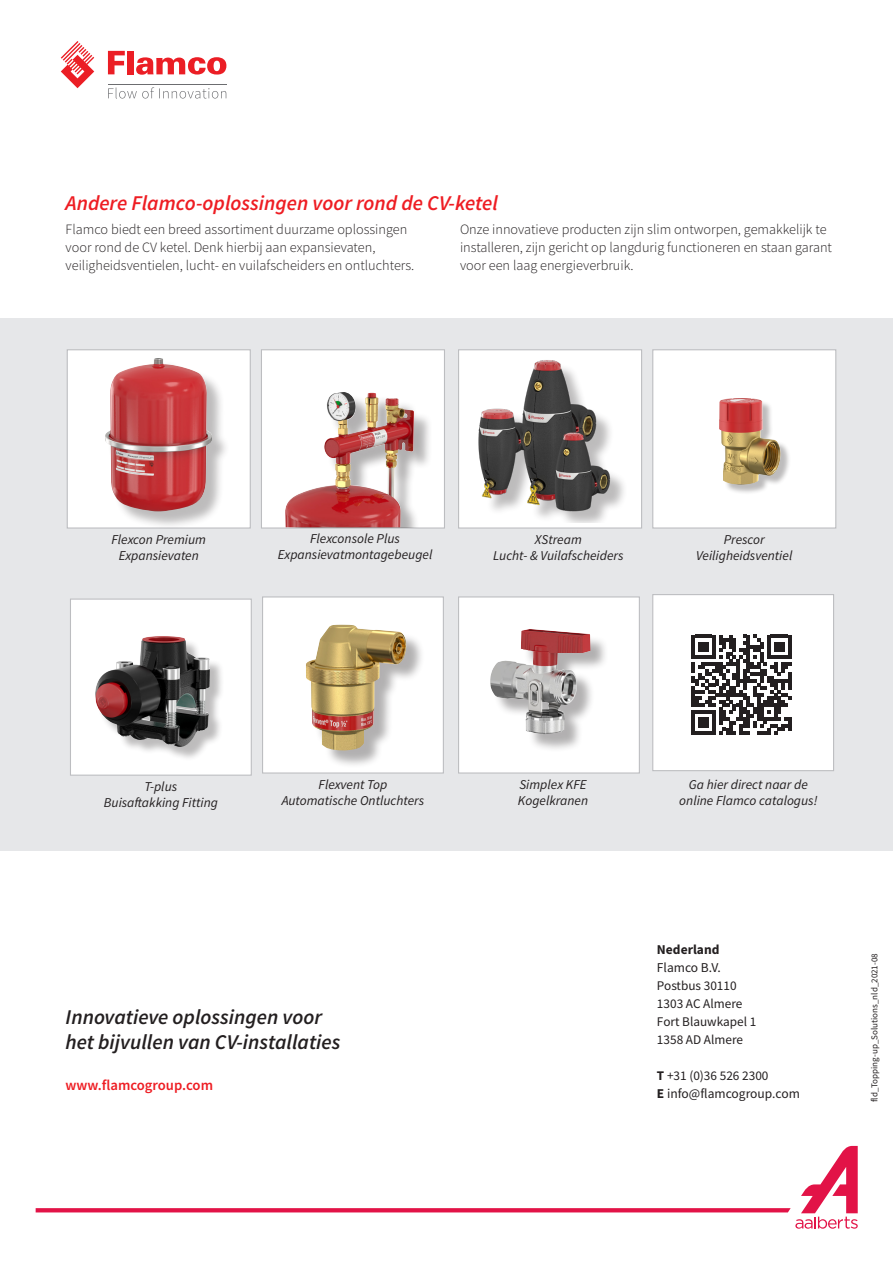
<style>
.page{position:relative;width:893px;height:1263px;background:#fff}
.page>*{position:absolute;margin:0;border:0;box-sizing:border-box;transform-origin:0 0}
.t1{font:italic 600 21px/25.2px "Source Sans Pro";color:#231f20}
.t2{font:italic 600 21px "Source Sans Pro";color:#ee1d23}
.t3{font:600 14.7px "Source Sans Pro";color:#ee1d23}
.t4{font:300 14.25px/18px "Source Sans Pro";color:#231f20}
.Caption_center{font:italic 13.5px "Source Sans Pro";color:#231f20}
.bodytext{font:13.5px "Source Sans Pro";color:#231f20}
.bodytext-2{font:700 13.5px "Source Sans Pro";color:#231f20}
.bodytext-3{font:13.2px "Source Sans Pro";color:#231f20}
.t5{font:9px "Source Sans Pro";color:#231f20}
.s1{font-weight:700}
</style>
<div class="page">
<svg style="left:36px;top:1146px;width:822px;height:83px"></svg>
<svg style="left:108px;top:51px;width:17px;height:23px"></svg>
<div style="left:127px;top:51px;width:6px;height:23px;background:#eb1e25"></div>
<svg style="left:136px;top:57px;width:90px;height:18px"></svg>
<svg style="left:61px;top:41px;width:33px;height:47px"></svg>
<svg style="left:108px;top:87px;width:118px;height:12px"></svg>
<hr style="left:108px;top:84px;width:119px;height:1px;background:#6c6d70">
<div style="left:0;top:318px;width:893px;height:532px;background:#e6e7e9"></div>
<div style="left:67px;top:349px;width:184px;height:180px;background:#fff;border:1px solid #bcbdc0"></div>
<div style="left:108px;top:361px;width:122px;height:169px;background:#231f20;opacity:.3"></div>
<img style="left:105px;top:358px;width:107px;height:153px">
<div style="left:261px;top:349px;width:184px;height:180px;background:#fff;border:1px solid #bcbdc0"></div>
<div style="left:458px;top:349px;width:184px;height:180px;background:#fff;border:1px solid #bcbdc0"></div>
<div style="left:652px;top:349px;width:184px;height:180px;background:#fff;border:1px solid #bcbdc0"></div>
<div style="left:721px;top:400px;width:70px;height:95px;background:#231f20;opacity:.3"></div>
<img style="left:719px;top:398px;width:62px;height:86px">
<div style="left:262px;top:596px;width:182px;height:177px;background:#fff;border:1px solid #bcbdc0"></div>
<div style="left:458px;top:596px;width:182px;height:177px;background:#fff;border:1px solid #bcbdc0"></div>
<div style="left:652px;top:594px;width:182px;height:177px;background:#fff;border:1px solid #bcbdc0"></div>
<div style="left:70px;top:598px;width:182px;height:178px;background:#fff;border:1px solid #bcbdc0"></div>
<div style="left:288px;top:395px;width:145px;height:132px;background:#231f20;opacity:.35"></div>
<img style="left:285px;top:392px;width:129px;height:135px">
<div style="left:97px;top:638px;width:128px;height:124px;background:#231f20;opacity:.3"></div>
<img style="left:95px;top:636px;width:115px;height:111px">
<div style="left:481px;top:363px;width:147px;height:159px;background:#231f20;opacity:.3"></div>
<img style="left:478px;top:360px;width:150px;height:153px">
<div style="left:308px;top:627px;width:116px;height:142px;background:#231f20;opacity:.35"></div>
<img style="left:306px;top:625px;width:101px;height:126px">
<div style="left:492px;top:631px;width:117px;height:122px;background:#231f20;opacity:.35"></div>
<img style="left:490px;top:629px;width:100px;height:105px">
<svg style="left:691px;top:635px;width:100px;height:100px"></svg>
<hr style="left:788px;top:717px;width:3px;height:14px;background:#231f20">
<p class="t2" style="left:66px;top:189px;width:434px">Andere Flamco-oplossingen voor rond de CV-ketel</p>
<p class="t4" style="left:66px;top:220px;width:350px">Flamco biedt een breed assortiment duurzame oplossingen voor rond de CV ketel. Denk hierbij aan expansievaten, veiligheidsventielen, lucht- en vuilafscheiders en ontluchters.</p>
<p class="t4" style="left:460px;top:220px;width:374px">Onze innovatieve producten zijn slim ontworpen, gemakkelijk te installeren, zijn gericht op langdurig functioneren en staan garant voor een laag energieverbruik.</p>
<p class="Caption_center" style="left:111px;top:531px;width:96px">Flexcon Premium</p>
<p class="Caption_center" style="left:119px;top:547px;width:82px">Expansievaten</p>
<p class="Caption_center" style="left:310px;top:530px;width:91px">Flexconsole Plus</p>
<p class="Caption_center" style="left:278px;top:546px;width:156px">Expansievatmontagebeugel</p>
<p class="Caption_center" style="left:535px;top:531px;width:48px">XStream</p>
<p class="Caption_center" style="left:493px;top:547px;width:132px">Lucht- &amp; Vuilafscheiders</p>
<p class="Caption_center" style="left:724px;top:531px;width:43px">Prescor</p>
<p class="Caption_center" style="left:696px;top:547px;width:98px">Veiligheidsventiel</p>
<p class="Caption_center" style="left:145px;top:778px;width:34px">T-plus</p>
<p class="Caption_center" style="left:104px;top:794px;width:116px">Buisaftakking Fitting</p>
<p class="Caption_center" style="left:319px;top:776px;width:70px">Flexvent Top</p>
<p class="Caption_center" style="left:282px;top:792px;width:144px">Automatische Ontluchters</p>
<p class="t1" style="left:66px;top:1004px;width:276px">Innovatieve oplossingen voor het bijvullen van CV-installaties</p>
<p class="t3" style="left:66px;top:1076px;width:149px">www.flamcogroup.com</p>
<p class="Caption_center" style="left:519px;top:776px;width:69px">Simplex KFE</p>
<p class="Caption_center" style="left:518px;top:792px;width:72px">Kogelkranen</p>
<p class="Caption_center" style="left:689px;top:776px;width:120px">Ga hier direct naar de</p>
<p class="Caption_center" style="left:679px;top:792px;width:140px">online Flamco catalogus!</p>
<p class="bodytext-2" style="left:657px;top:940px;width:64px">Nederland</p>
<p class="bodytext" style="left:657px;top:959px;width:65px">Flamco B.V.</p>
<p class="bodytext-3" style="left:657px;top:977px;width:81px">Postbus 30110</p>
<p class="bodytext-3" style="left:657px;top:995px;width:87px">1303 AC Almere</p>
<p class="bodytext-3" style="left:657px;top:1013px;width:101px">Fort Blauwkapel 1</p>
<p class="bodytext-3" style="left:657px;top:1031px;width:88px">1358 AD Almere</p>
<p class="bodytext-3" style="left:657px;top:1067px;width:113px"><span class="s1">T</span> +31 (0)36 526 2300</p>
<p class="bodytext" style="left:657px;top:1085px;width:144px"><span class="s1">E</span> info@flamcogroup.com</p>
<p class="t5" style="left:869px;top:1102px;width:150px;rotate:-90deg">fld_Topping-up_Solutions_nld_2021-08</p>
</div>
